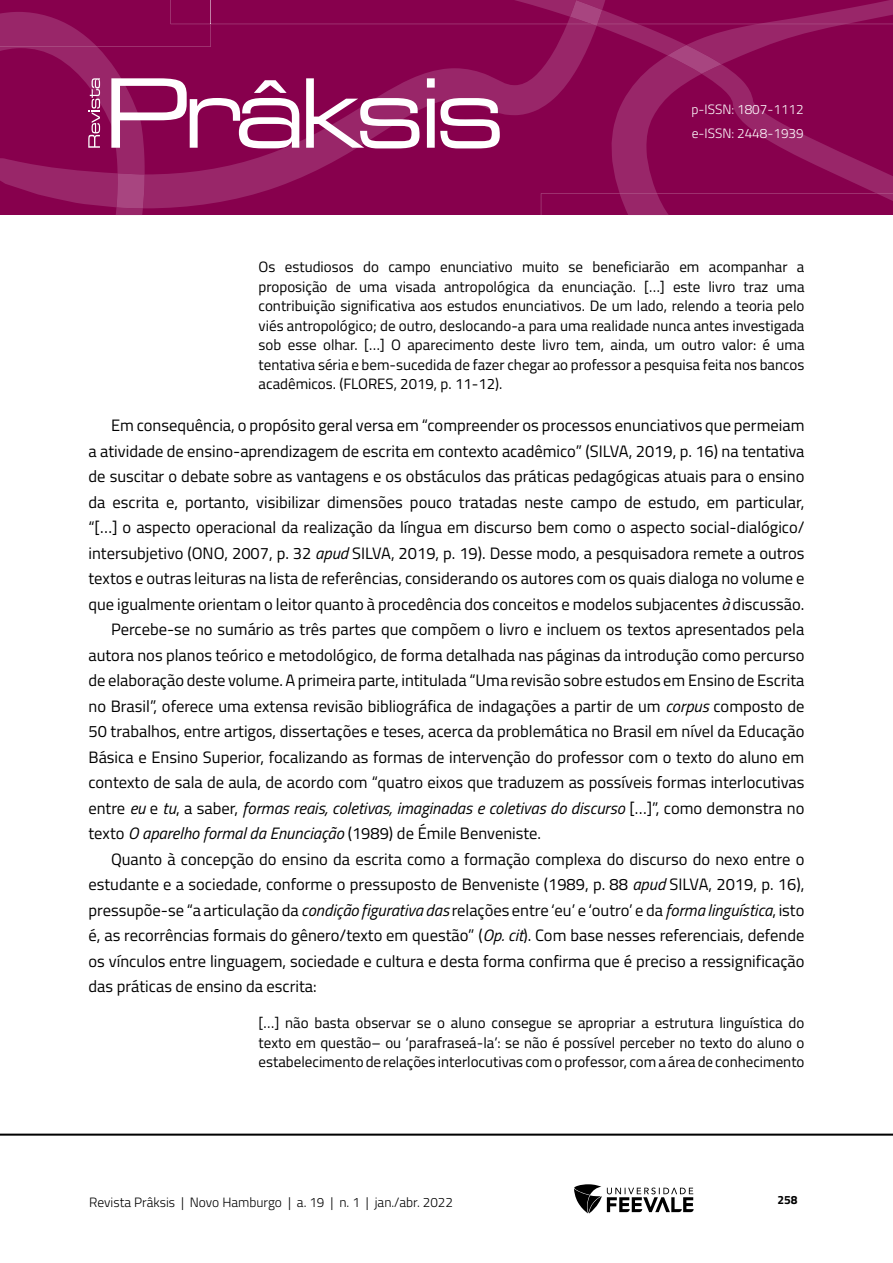
<style>
.page{position:relative;width:893px;height:1263px;background:#fff}
.page>*{position:absolute;margin:0;border:0;box-sizing:border-box;transform-origin:0 0}
.Corpo_de_texto{font:16.5px/25.5px "Titillium Web";color:#000;text-align:justify}
.Citação{font:15px/19.5px "Titillium Web";color:#000;text-align:justify}
.t1{font:300 13.5px "Titillium Web";color:#000}
.t2{font:300 13.5px/24px "Titillium Web";color:#fff}
.t3{font:700 12px "Titillium Web";color:#000}
.s1{font-style:italic}
</style>
<div class="page">
<hr style="left:0;top:1133px;width:893px;height:3px;background:#000">
<svg style="left:574px;top:1184px;width:120px;height:29px"></svg>
<svg style="left:0;top:0;width:893px;height:215px;background:#8f1259"></svg>
<p class="t2" style="left:691px;top:97px;width:114px">p-ISSN: 1807-1112 e-ISSN: 2448-1939</p>
<p class="Citação" style="left:259px;top:256px;width:547px">Os estudiosos do campo enunciativo muito se beneficiarão em acompanhar a proposição de uma visada antropológica da enunciação. […] este livro traz uma contribuição significativa aos estudos enunciativos. De um lado, relendo a teoria pelo viés antropológico; de outro, deslocando-a para uma realidade nunca antes investigada sob esse olhar. […] O aparecimento deste livro tem, ainda, um outro valor: é uma tentativa séria e bem-sucedida de fazer chegar ao professor a pesquisa feita nos bancos acadêmicos. (FLORES, 2019, p. 11-12).</p>
<p class="Corpo_de_texto" style="left:88px;top:412px;width:717px;text-indent:22px">Em consequência, o propósito geral versa em “compreender os processos enunciativos que permeiam a atividade de ensino-aprendizagem de escrita em contexto acadêmico” (SILVA, 2019, p. 16) na tentativa de suscitar o debate sobre as vantagens e os obstáculos das práticas pedagógicas atuais para o ensino da escrita e, portanto, visibilizar dimensões pouco tratadas neste campo de estudo, em particular, “[…] o aspecto operacional da realização da língua em discurso bem como o aspecto social-dialógico/ intersubjetivo (ONO, 2007, p. 32 <span class="s1">apud</span> SILVA, 2019, p. 19). Desse modo, a pesquisadora remete a outros textos e outras leituras na lista de referências, considerando os autores com os quais dialoga no volume e que igualmente orientam o leitor quanto à procedência dos conceitos e modelos subjacentes <span class="s1">à</span> discussão.</p>
<p class="Corpo_de_texto" style="left:88px;top:616px;width:718px;text-indent:22px">Percebe-se no sumário as três partes que compõem o livro e incluem os textos apresentados pela autora nos planos teórico e metodológico, de forma detalhada nas páginas da introdução como percurso de elaboração deste volume. A primeira parte, intitulada “Uma revisão sobre estudos em Ensino de Escrita no Brasil”, oferece uma extensa revisão bibliográfica de indagações a partir de um <span class="s1">corpus</span> composto de 50 trabalhos, entre artigos, dissertações e teses, acerca da problemática no Brasil em nível da Educação Básica e Ensino Superior, focalizando as formas de intervenção do professor com o texto do aluno em contexto de sala de aula, de acordo com “quatro eixos que traduzem as possíveis formas interlocutivas entre <span class="s1">eu</span> e <span class="s1">tu</span>, a saber, <span class="s1">formas reais, coletivas, imaginadas e coletivas do discurso</span> […]”, como demonstra no texto <span class="s1">O aparelho formal da Enunciação</span> (1989) de Émile Benveniste.</p>
<p class="Corpo_de_texto" style="left:88px;top:845px;width:718px;text-indent:22px">Quanto à concepção do ensino da escrita como a formação complexa do discurso do nexo entre o estudante e a sociedade, conforme o pressuposto de Benveniste (1989, p. 88 <span class="s1">apud</span> SILVA, 2019, p. 16), pressupõe-se “a articulação da <span class="s1">condição figurativa das</span> relações entre ‘eu’ e ‘outro’ e da <span class="s1">forma linguística</span>, isto é, as recorrências formais do gênero/texto em questão” (<span class="s1">Op. cit</span>). Com base nesses referenciais, defende os vínculos entre linguagem, sociedade e cultura e desta forma confirma que é preciso a ressignificação das práticas de ensino da escrita:</p>
<p class="Citação" style="left:259px;top:1012px;width:547px">[…] não basta observar se o aluno consegue se apropriar a estrutura linguística do texto em questão– ou ‘parafraseá-la’: se não é possível perceber no texto do aluno o estabelecimento de relações interlocutivas com o professor, com a área de conhecimento</p>
<p class="t1" style="left:89px;top:1192px;width:365px">Revista Prâksis | Novo Hamburgo | a. 19 | n. 1 | jan./abr. 2022</p>
<p class="t3" style="left:777px;top:1190px;width:22px">258</p>
</div>
